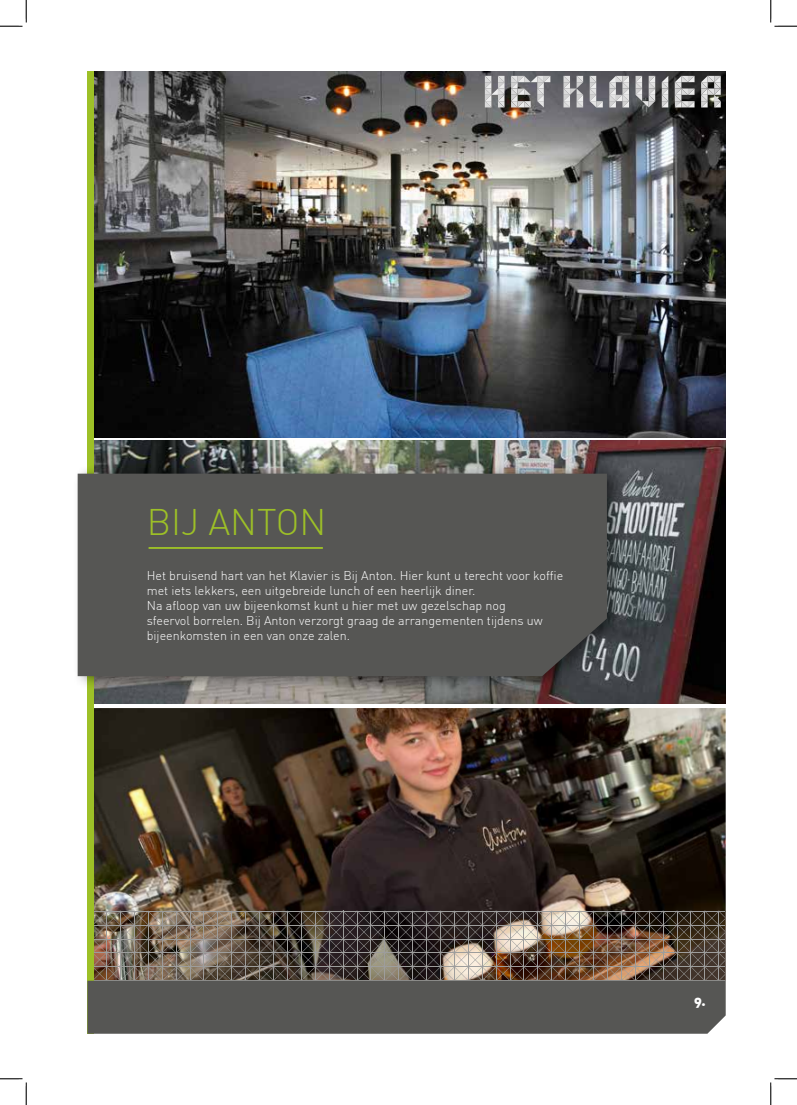
<style>
.page{position:relative;width:797px;height:1105px;background:#fff}
.page>*{position:absolute;margin:0;border:0;box-sizing:border-box;transform-origin:0 0}
.t1{font:300 36.25px "DIN";color:#9dc027}
.t2{font:13.75px "DIN Black Alternate";color:#fff}
.t3{font:300 12.5px/15px "DIN";color:#fff}
</style>
<div class="page">
<img style="left:94px;top:441px;width:631px;height:263px">
<img style="left:94px;top:708px;width:631px;height:203px">
<img style="left:94px;top:71px;width:631px;height:366px">
<div style="left:88px;top:71px;width:6px;height:963px;background:#9dc027"></div>
<img style="left:87px;top:911px;width:638px;height:123px">
<svg style="left:485px;top:76px;width:19px;height:31px"></svg>
<svg style="left:511px;top:76px;width:39px;height:31px"></svg>
<svg style="left:563px;top:76px;width:20px;height:31px"></svg>
<svg style="left:589px;top:76px;width:14px;height:31px"></svg>
<svg style="left:609px;top:76px;width:20px;height:31px"></svg>
<svg style="left:635px;top:76px;width:20px;height:31px"></svg>
<svg style="left:661px;top:76px;width:7px;height:31px"></svg>
<svg style="left:675px;top:76px;width:19px;height:31px"></svg>
<svg style="left:701px;top:76px;width:19px;height:31px"></svg>
<div style="left:73px;top:464px;width:552px;height:226px;background:#000;opacity:.46"></div>
<div style="left:78px;top:474px;width:529px;height:202px;background:#565654"></div>
<hr style="left:148px;top:547px;width:175px;height:2px;background:#9dc027">
<svg style="left:0;top:0;width:27px;height:27px"></svg>
<svg style="left:0;top:1078px;width:27px;height:27px"></svg>
<svg style="left:770px;top:0;width:27px;height:27px"></svg>
<svg style="left:770px;top:1078px;width:27px;height:27px"></svg>
<h1 class="t1" style="left:147px;top:499px;width:181px">BIJ ANTON</h1>
<p class="t3" style="left:147px;top:568px;width:418px">Het bruisend hart van het Klavier is Bij Anton. Hier kunt u terecht voor koffie met iets lekkers, een uitgebreide lunch of een heerlijk diner.<br>Na afloop van uw bijeenkomst kunt u hier met uw gezelschap nog<br>sfeervol borrelen. Bij Anton verzorgt graag de arrangementen tijdens uw bijeenkomsten in een van onze zalen.</p>
<p class="t2" style="left:694px;top:991px;width:13px">9.</p>
</div>
